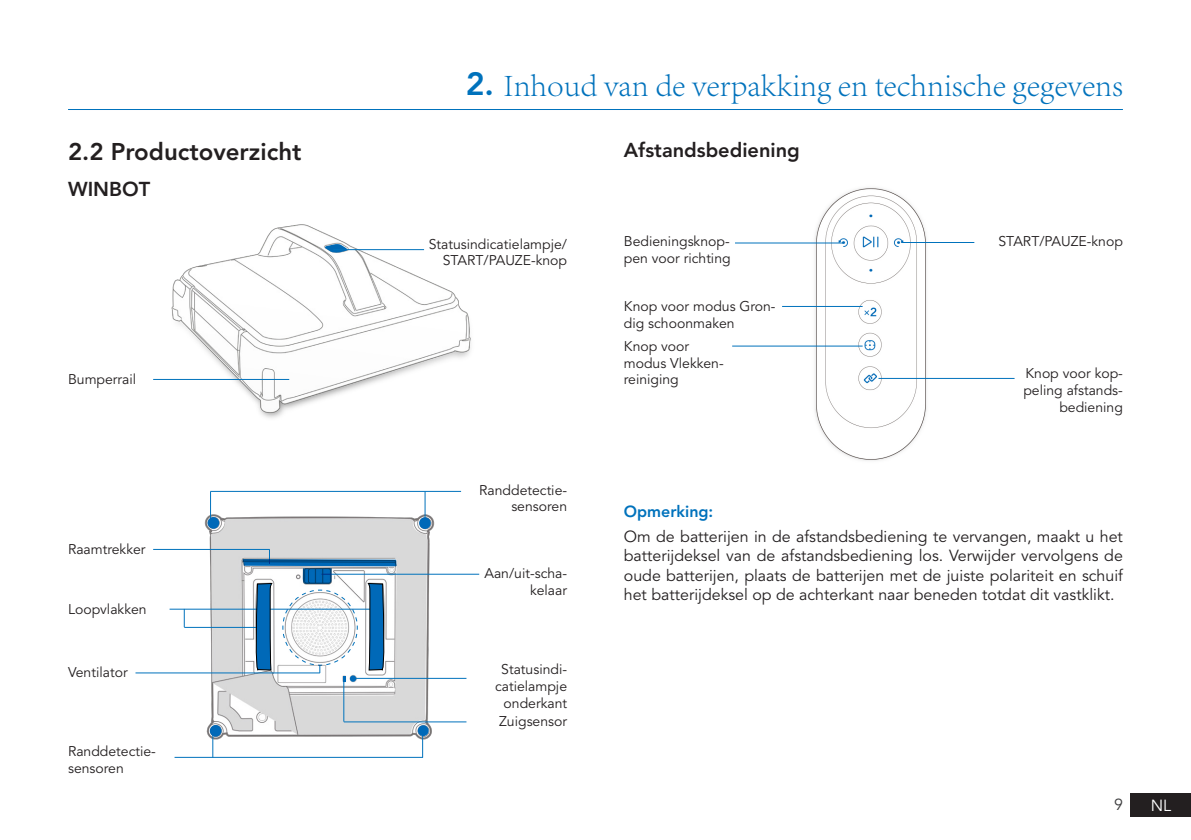
<style>
.page{position:relative;width:1191px;height:840px;background:#fff}
.page>*{position:absolute;margin:0;border:0;box-sizing:border-box;transform-origin:0 0}
.TOC_title{font:300 32px "Adobe Song Std";color:#0072bc}
.t1{font:800 24px "Avenir LT Pro";color:#231f20}
.t2{font:800 20px "Avenir LT Pro";color:#231f20}
.t3{font:16px/19.2px "Avenir LT Pro";color:#231f20;text-align:justify}
.t4{font:800 16px "Avenir LT Pro";color:#0072bc}
.t5{font:16px "Avenir LT Pro";color:#fff}
.t6{font:16px "Avenir LT Pro";color:#3e3e3f}
.t7{font:14px/16.8px "Avenir LT Pro";color:#231f20;text-align:right}
.s1{font-family:"Avenir LT Pro";font-weight:800}
</style>
<div class="page">
<hr style="left:68px;top:109px;width:1055px;height:1px;background:#0072bc">
<div style="left:1130px;top:792px;width:61px;height:24px;background:#231f20"></div>
<img style="left:154px;top:224px;width:317px;height:194px">
<img style="left:135px;top:490px;width:345px;height:268px">
<hr style="left:153px;top:379px;width:136px;height:1px;background:#0072bc">
<svg style="left:324px;top:243px;width:24px;height:9px"></svg>
<hr style="left:333px;top:249px;width:91px;height:1px;background:#0072bc">
<hr style="left:153px;top:548px;width:117px;height:1px;background:#0072bc">
<hr style="left:135px;top:672px;width:185px;height:1px;background:#0072bc">
<hr style="left:170px;top:608px;width:208px;height:1px;background:#0072bc">
<hr style="left:184px;top:626px;width:79px;height:1px;background:#0072bc">
<hr style="left:210px;top:491px;width:251px;height:1px;background:#0072bc">
<hr style="left:321px;top:573px;width:158px;height:1px;background:#0072bc">
<hr style="left:352px;top:677px;width:114px;height:1px;background:#0072bc">
<hr style="left:344px;top:721px;width:122px;height:1px;background:#0072bc">
<svg style="left:210px;top:491px;width:1px;height:26px"></svg>
<svg style="left:425px;top:491px;width:1px;height:26px"></svg>
<hr style="left:343px;top:680px;width:1px;height:41px;background:#0072bc">
<svg style="left:422px;top:735px;width:1px;height:21px"></svg>
<svg style="left:212px;top:735px;width:1px;height:21px"></svg>
<svg style="left:184px;top:608px;width:1px;height:18px"></svg>
<hr style="left:174px;top:756px;width:249px;height:1px;background:#0072bc">
<div style="left:207px;top:516px;width:12px;height:12px;background:#0069b8;border-radius:50%"></div>
<div style="left:210px;top:724px;width:11px;height:12px;background:#0069b8;border-radius:50%"></div>
<div style="left:418px;top:724px;width:11px;height:11px;background:#0069b8;border-radius:50%"></div>
<div style="left:419px;top:517px;width:12px;height:11px;background:#0069b8;border-radius:50%"></div>
<img style="left:732px;top:188px;width:282px;height:273px">
<hr style="left:735px;top:242px;width:108px;height:1px;background:#0072bc">
<hr style="left:782px;top:306px;width:80px;height:1px;background:#0072bc">
<hr style="left:732px;top:345px;width:130px;height:1px;background:#0072bc">
<hr style="left:901px;top:242px;width:73px;height:1px;background:#0072bc">
<hr style="left:878px;top:378px;width:136px;height:1px;background:#0072bc">
<svg style="left:243px;top:549px;width:153px;height:132px"></svg>
<p class="t1" style="left:68px;top:137px;width:235px">2.2 Productoverzicht</p>
<p class="t2" style="left:68px;top:177px;width:84px">WINBOT</p>
<p class="t7" style="left:68px;top:371px;width:70px">Bumperrail</p>
<p class="t7" style="left:68px;top:540px;width:79px">Raamtrekker</p>
<p class="t7" style="left:68px;top:600px;width:80px">Loopvlakken</p>
<p class="t7" style="left:68px;top:664px;width:61px">Ventilator</p>
<p class="t7" style="left:68px;top:742px;width:89px;text-align:left">Randdetectie&shy;sensoren</p>
<p class="TOC_title" style="left:466px;top:67px;width:659px"><span class="s1">2.</span> Inhoud van de verpakking en technische gegevens</p>
<p class="t7" style="left:429px;top:235px;width:140px">Statusindicatielampje/<br>START/PAUZE-knop</p>
<p class="t7" style="left:479px;top:481px;width:89px">Randdetectie&shy;sensoren</p>
<p class="t7" style="left:484px;top:565px;width:84px">Aan/uit-scha&shy;kelaar</p>
<p class="t7" style="left:495px;top:660px;width:74px">Statusindi&shy;catielampje onderkant</p>
<p class="t7" style="left:499px;top:712px;width:69px">Zuigsensor</p>
<p class="t2" style="left:624px;top:138px;width:177px">Afstandsbediening</p>
<p class="t7" style="left:624px;top:233px;width:108px;text-align:left">Bedieningsknop&shy;pen voor richting</p>
<p class="t7" style="left:624px;top:298px;width:153px;text-align:left">Knop voor modus Gron&shy;dig schoonmaken</p>
<p class="t7" style="left:624px;top:337px;width:101px;text-align:left">Knop voor modus Vlekken&shy;reiniging</p>
<p class="t7" style="left:998px;top:233px;width:126px">START/PAUZE-knop</p>
<p class="t7" style="left:1023px;top:365px;width:101px">Knop voor kop&shy;peling afstands&shy;bediening</p>
<p class="t4" style="left:624px;top:502px;width:91px">Opmerking:</p>
<p class="t3" style="left:624px;top:527px;width:500px">Om de batterijen in de afstandsbediening te vervangen, maakt u het batterijdeksel van de afstandsbediening los. Verwijder vervolgens de oude batterijen, plaats de batterijen met de juiste polariteit en schuif het batterijdeksel op de achterkant naar beneden totdat dit vastklikt.</p>
<p class="t6" style="left:1114px;top:794px;width:10px">9</p>
<p class="t5" style="left:1150px;top:795px;width:22px">NL</p>
</div>
